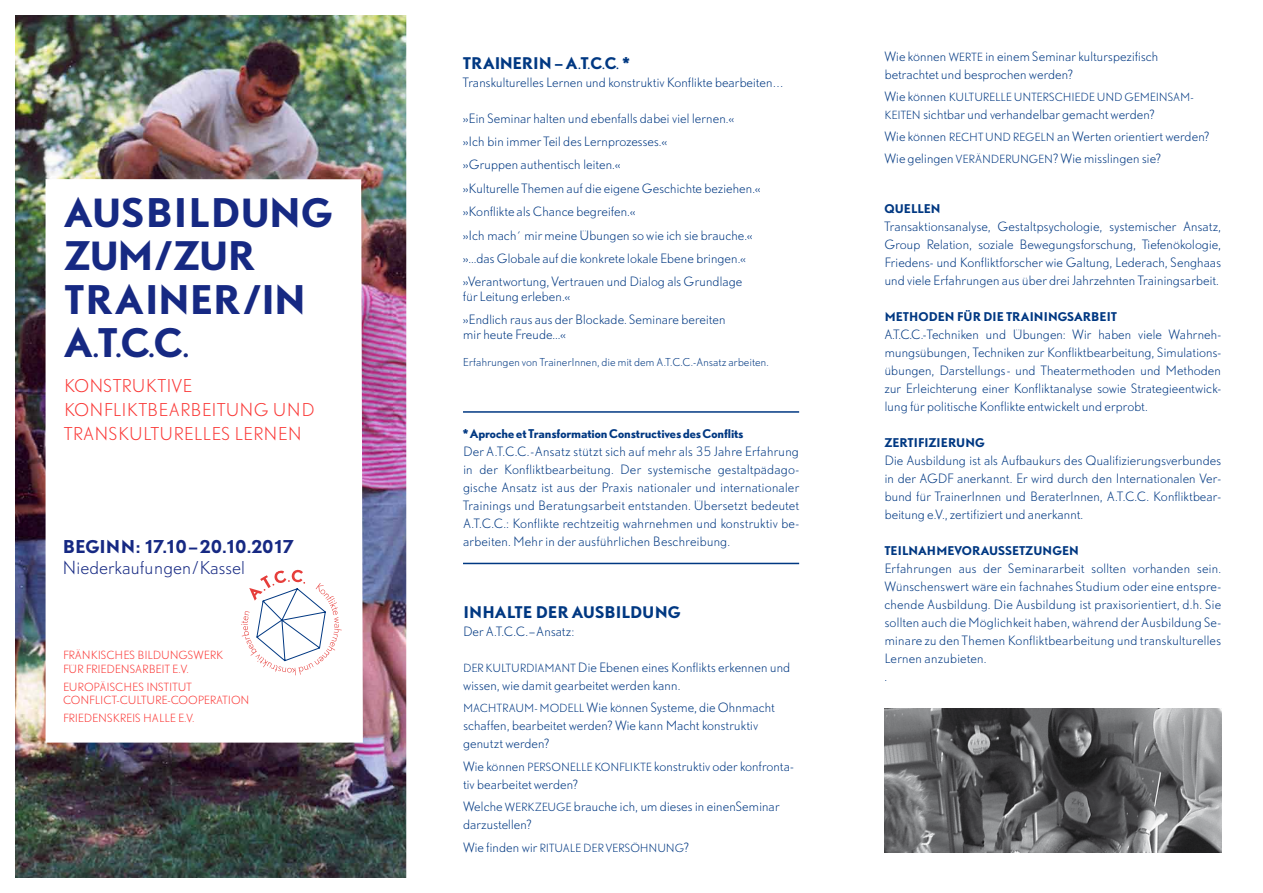
<style>
.page{position:relative;width:1263px;height:893px;background:#fff}
.page>*{position:absolute;margin:0;border:0;box-sizing:border-box;transform-origin:0 0}
.t1{font:700 36.75px/43.5px "DTL Nobel T";letter-spacing:-.03em;color:#162983}
.t2{font:300 16.5px/24px "DTL Nobel T";letter-spacing:.02em;color:#fa3735}
.t3{font:700 16.5px "DTL Nobel T";letter-spacing:-.04em;color:#162983}
.t4{font:300 16.5px "DTL Nobel T";color:#162983}
.t5{font:700 15px "DTL Nobel T";letter-spacing:-.02em;color:#003882}
.t6{font:300 12px/18px "DTL Nobel T";letter-spacing:-.015em;color:#003882}
.t7{font:700 11.25px "DTL Nobel T";letter-spacing:-.025em;color:#003882}
.t8{font:700 11.25px "DTL Nobel T";color:#003882}
.t9{font:300 10.5px/13.5px "DTL Nobel T";color:#fa3735}
.t10{font:300 10.5px "DTL Nobel T";letter-spacing:-.01em;color:#003882}
.t11{font:300 10.2px "DTL Nobel T";color:#003882}
.s1{font-family:"Optima";font-weight:400}
.s2{font-size:10.5px}
.s3{font-size:12px}
</style>
<div class="page">
<img style="left:16px;top:16px;width:389px;height:861px">
<svg style="left:46px;top:179px;width:317px;height:564px"></svg>
<svg style="left:241px;top:569px;width:101px;height:106px"></svg>
<img style="left:884px;top:708px;width:337px;height:144px">
<hr style="left:463px;top:411px;width:336px;height:2px;background:#003882">
<hr style="left:463px;top:563px;width:336px;height:1px;background:#003882">
<h1 class="t1" style="left:64px;top:189px;width:270px">AUSBILDUNG<br>ZUM/ZUR<br>TRAINER/IN<br>A<span class="s1">.</span>T<span class="s1">.</span>C<span class="s1">.</span>C<span class="s1">.</span></h1>
<h2 class="t2" style="left:64px;top:373px;width:252px">Konstruktive<br>Konfliktbearbeitung und transkulturelles Lernen</h2>
<h2 class="t3" style="left:63px;top:536px;width:233px">BEGINN: 17.10–20.10.2017</h2>
<h2 class="t4" style="left:63px;top:557px;width:184px">N iederkaufungen/Kassel</h2>
<p class="t9" style="left:63px;top:649px;width:160px">Fränkisches B ildungswerk für Friedensarbeit e.V.</p>
<p class="t9" style="left:63px;top:680px;width:188px">Europäisches I nstitut<br>Conflict-Culture-Cooperation</p>
<p class="t9" style="left:63px;top:712px;width:133px">Friedenskreis Halle e.V.</p>
<p class="t5" style="left:463px;top:52px;width:168px">TRAINERI N – A<span class="s1">.</span>T<span class="s1">.</span>C<span class="s1">.</span>C<span class="s1">.</span> *</p>
<p class="t6" style="left:463px;top:73px;width:323px">Transkulturelles Lernen und konstruktiv Konflikte bearbeiten…</p>
<p class="t6" style="left:463px;top:106px;width:299px;line-height:23.4px">»Ein Seminar halten und ebenfalls dabei viel lernen.«<br>»Ich bin immer Teil des Lernprozesses.«<br>»Gruppen authentisch leiten.«<br>»Kulturelle Themen auf die eigene Geschichte beziehen.« »Konflikte als Chance begreifen.«<br>»Ich mach´ mir meine Ü bungen so wie ich sie brauche.« »...das Globale auf die konkrete lokale Ebene bringen.« »Verantwortung, Vertrauen und Dialog als Grundlage</p>
<p class="t6" style="left:463px;top:284px;width:264px;line-height:23.4px">für Leitung erleben.«<br>»Endlich raus aus der B lockade. Seminare bereiten</p>
<p class="t6" style="left:463px;top:325px;width:105px">mir heute Freude...«</p>
<p class="t11" style="left:463px;top:355px;width:307px">Erfahrungen von TrainerI nnen, die mit dem A.T.C.C.-Ansatz arbeiten.</p>
<p class="t8" style="left:463px;top:425px;width:282px">* APROCHE ET TRANSFORMATION CONSTRUCTIVES DES CONFLITS</p>
<p class="t6" style="left:463px;top:442px;width:338px;text-align:justify">Der A.T.C.C.- Ansatz stützt sich auf mehr als 35 Jahre Erfahrung in der Konfliktbearbeitung. Der systemische gestaltpädago&shy;gische Ansatz ist aus der Praxis nationaler und internationaler Trainings und Beratungsarbeit entstanden. Ü bersetzt bedeutet A.T.C.C.: Konflikte rechtzeitig wahrnehmen und konstruktiv be&shy;arbeiten. Mehr in der ausführlichen Beschreibung.</p>
<p class="t5" style="left:463px;top:601px;width:219px">I NHALTE DER AUSBILDUNG</p>
<p class="t6" style="left:463px;top:622px;width:113px">Der A.T.C.C.– Ansatz:</p>
<p class="t6" style="left:463px;top:658px;width:329px"><span class="s2">D er Kulturdiamant</span> Die Ebenen eines Konflikts erkennen und wissen, wie damit gearbeitet werden kann.</p>
<p class="t6" style="left:463px;top:698px;width:313px"><span class="s2">Machtraum- M odell</span> Wie können Systeme, die Ohnmacht schaffen, bearbeitet werden? Wie kann M acht konstruktiv genutzt werden?</p>
<p class="t6" style="left:463px;top:757px;width:332px">Wie können <span class="s2">personelle Konflikte</span> konstruktiv oder konfronta&shy;tiv bearbeitet werden?</p>
<p class="t6" style="left:463px;top:797px;width:318px">Welche <span class="s2">Werkzeuge</span> brauche ich, um dieses in einenSeminar darzustellen?</p>
<p class="t10" style="left:463px;top:841px;width:228px"><span class="s3">Wie finden wir</span> Rituale der Versöhnung<span class="s3">?</span></p>
<p class="t6" style="left:884px;top:47px;width:276px">Wie können <span class="s2">Werte</span> in einem Seminar kulturspezifisch betrachtet und besprochen werden?</p>
<p class="t10" style="left:884px;top:90px;width:311px"><span class="s3">Wie können</span> kulturelle U nterschiede und Gemeinsam-</p>
<p class="t6" style="left:884px;top:103px;width:327px;line-height:21.9px"><span class="s2">keiten</span> sichtbar und verhandelbar gemacht werden?<br>Wie können <span class="s2">Recht und Regeln</span> an Werten orientiert werden?<br>Wie gelingen <span class="s2">Veränderungen</span>? Wie misslingen sie?</p>
<p class="t7" style="left:884px;top:200px;width:58px">QUELLEN</p>
<p class="t6" style="left:884px;top:217px;width:338px;text-align:justify">Transaktionsanalyse, Gestaltpsychologie, systemischer Ansatz, Group Relation, soziale Bewegungsforschung, Tiefenökologie, Friedens- und Konfliktforscher wie Galtung, Lederach, Senghaas und viele Erfahrungen aus über drei Jahrzehnten Trainingsarbeit.</p>
<p class="t7" style="left:884px;top:308px;width:232px">M ETHODEN FÜR DIE TRAININGSARBEIT</p>
<p class="t6" style="left:884px;top:325px;width:338px;text-align:justify">A.T.C.C.- Techniken und Ü bungen: Wir haben viele Wahrneh&shy;mungsübungen, Techniken zur Konfliktbearbeitung, Simulations&shy;übungen, Darstellungs- und Theatermethoden und Methoden zur Erleichterung einer Konfliktanalyse sowie Strategieentwick&shy;lung für politische Konflikte entwickelt und erprobt.</p>
<p class="t7" style="left:884px;top:434px;width:102px">ZERTIFIZIERUNG</p>
<p class="t6" style="left:884px;top:451px;width:338px">Die Ausbildung ist als Aufbaukurs des Qualifizierungsverbundes in der AGDF</p>
<p class="t6" style="left:884px;top:469px;width:338px;text-align:justify;text-indent:73px">anerkannt. Er wird durch den I nternationalen Ver&shy;bund für TrainerI nnen und BeraterI nnen, A.T.C.C. Konfliktbear&shy;beitung e.V., zertifiziert und anerkannt.</p>
<p class="t7" style="left:884px;top:542px;width:196px">TEILNAHMEVORAUSSETZUNGEN</p>
<p class="t6" style="left:884px;top:559px;width:338px">Erfahrungen aus der Seminararbeit sollten vorhanden sein.<br>Wünschenswert wäre ein fachnahes Studium oder eine entspre&shy;chende Ausbildung. Die Ausbildung ist praxisorientiert, d.h. Sie sollten auch die Möglichkeit haben, während der Ausbildung Se&shy;minare zu den Themen Konfliktbearbeitung und transkulturelles Lernen anzubieten.<br>.</p>
</div>
